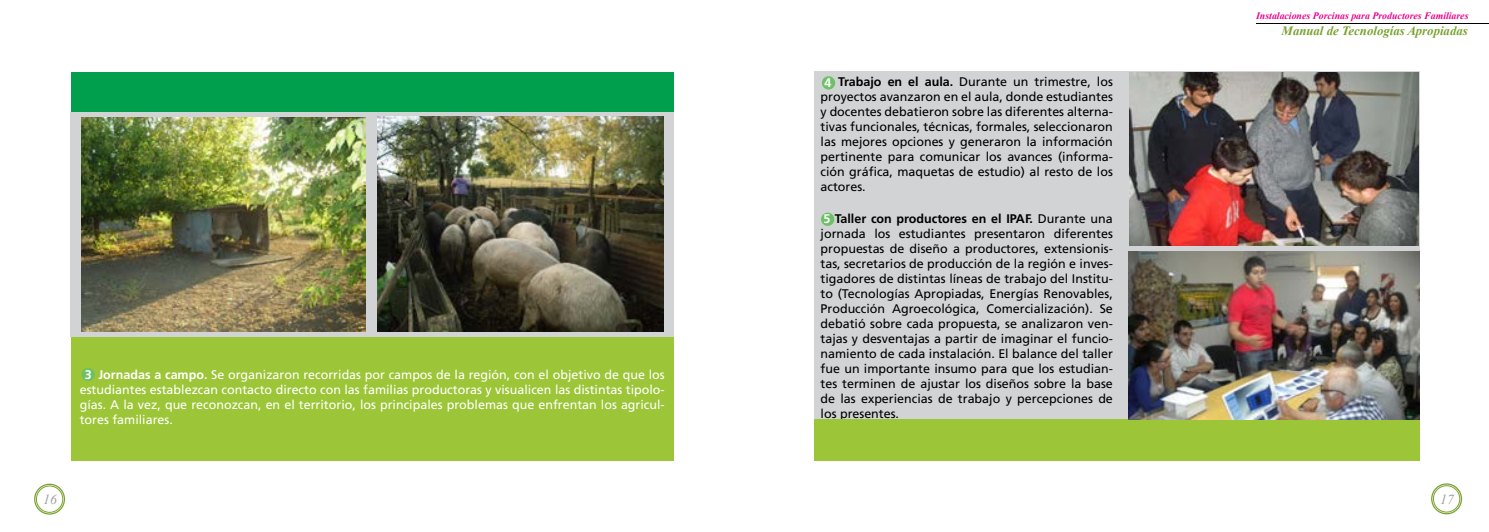
<style>
.page{position:relative;width:1489px;height:532px;background:#fff}
.page>*{position:absolute;margin:0;border:0;box-sizing:border-box;transform-origin:0 0}
.t1{font:italic 13.75px "Times New Roman";color:#9d9fa2}
.t2{font:italic 700 12.75px "Times New Roman";color:#78a22f}
.t3{font:12.5px/15px "Frutiger LT Std";color:#000;text-align:justify}
.t4{font:12.5px/15px "Frutiger LT Std";color:#fff;text-align:justify}
.t5{font:700 12.5px "Frutiger LT Std";color:#fff}
.t6{font:italic 700 9.88px "Times New Roman";color:#ec008c}
.s1{font-weight:700}
.s2{font-weight:700;color:#fff}
</style>
<div class="page">
<div style="left:34px;top:483px;width:31px;height:31px;border:1px solid #78a22f;border-radius:50%"></div>
<div style="left:36px;top:485px;width:27px;height:27px;border:1px solid #78a22f;border-radius:50%"></div>
<div style="left:1430px;top:483px;width:31px;height:31px;border:1px solid #78a22f;border-radius:50%"></div>
<div style="left:1432px;top:485px;width:27px;height:27px;border:1px solid #78a22f;border-radius:50%"></div>
<div style="left:813px;top:72px;width:606px;height:347px;background:#d1d3d4"></div>
<img style="left:1129px;top:72px;width:288px;height:173px">
<div style="left:821px;top:76px;width:14px;height:13px;background:#6dc065;border-radius:50%"></div>
<div style="left:821px;top:212px;width:13px;height:14px;background:#6dc065;border-radius:50%"></div>
<div style="left:372px;top:112px;width:302px;height:225px;background:#d1d3d4"></div>
<img style="left:377px;top:117px;width:286px;height:214px">
<div style="left:70px;top:112px;width:302px;height:224px;background:#d1d3d4"></div>
<img style="left:81px;top:118px;width:284px;height:213px">
<div style="left:71px;top:72px;width:602px;height:40px;background:#009f4e"></div>
<div style="left:71px;top:337px;width:602px;height:123px;background:#9cc537"></div>
<div style="left:813px;top:419px;width:606px;height:41px;background:#9cc537"></div>
<div style="left:81px;top:368px;width:14px;height:13px;background:#6dc065;border-radius:50%"></div>
<img style="left:1128px;top:251px;width:291px;height:168px">
<hr style="left:1255px;top:23px;width:233px;height:1px;background:#000">
<p class="t4" style="left:98px;top:367px;width:568px"><span class="s1">Jornadas a campo.</span> Se organizaron recorridas por campos de la región, con el objetivo de que los</p>
<p class="t5" style="left:85px;top:367px;width:8px">3</p>
<p class="t4" style="left:80px;top:382px;width:586px">estudiantes establezcan contacto directo con las familias productoras y visualicen las distintas tipolo&shy;gías. A la vez, que reconozcan, en el territorio, los principales problemas que enfrentan los agricul&shy;tores familiares.</p>
<p class="t3" style="left:820px;top:74px;width:294px;text-indent:18px"><span class="s1">Trabajo en el aula.</span> Durante un trimestre, los proyectos avanzaron en el aula, donde estudiantes y docentes debatieron sobre las diferentes alterna&shy;tivas funcionales, técnicas, formales, seleccionaron las mejores opciones y generaron la información pertinente para comunicar los avances (informa&shy;ción gráfica, maquetas de estudio) al resto de los actores.</p>
<p class="t3" style="left:820px;top:211px;width:294px"><span class="s2">5</span> <span class="s1">Taller con productores en el IPAF.</span> Durante una jornada los estudiantes presentaron diferentes propuestas de diseño a productores, extensionis&shy;tas, secretarios de producción de la región e inves&shy;tigadores de distintas líneas de trabajo del Institu&shy;to (Tecnologías Apropiadas, Energías Renovables, Producción Agroecológica, Comercialización). Se debatió sobre cada propuesta, se analizaron ven&shy;tajas y desventajas a partir de imaginar el funcio&shy;namiento de cada instalación. El balance del taller fue un importante insumo para que los estudian&shy;tes terminen de ajustar los diseños sobre la base de las experiencias de trabajo y percepciones de los presentes.</p>
<p class="t5" style="left:824px;top:75px;width:8px">4</p>
<p class="t6" style="left:1255px;top:9px;width:214px">Instalaciones Porcinas para Productores Familiares</p>
<p class="t2" style="left:1281px;top:22px;width:187px">Manual de Tecnologías Apropiadas</p>
<p class="t1" style="left:43px;top:489px;width:15px">16</p>
<p class="t1" style="left:1439px;top:489px;width:15px">17</p>
</div>
